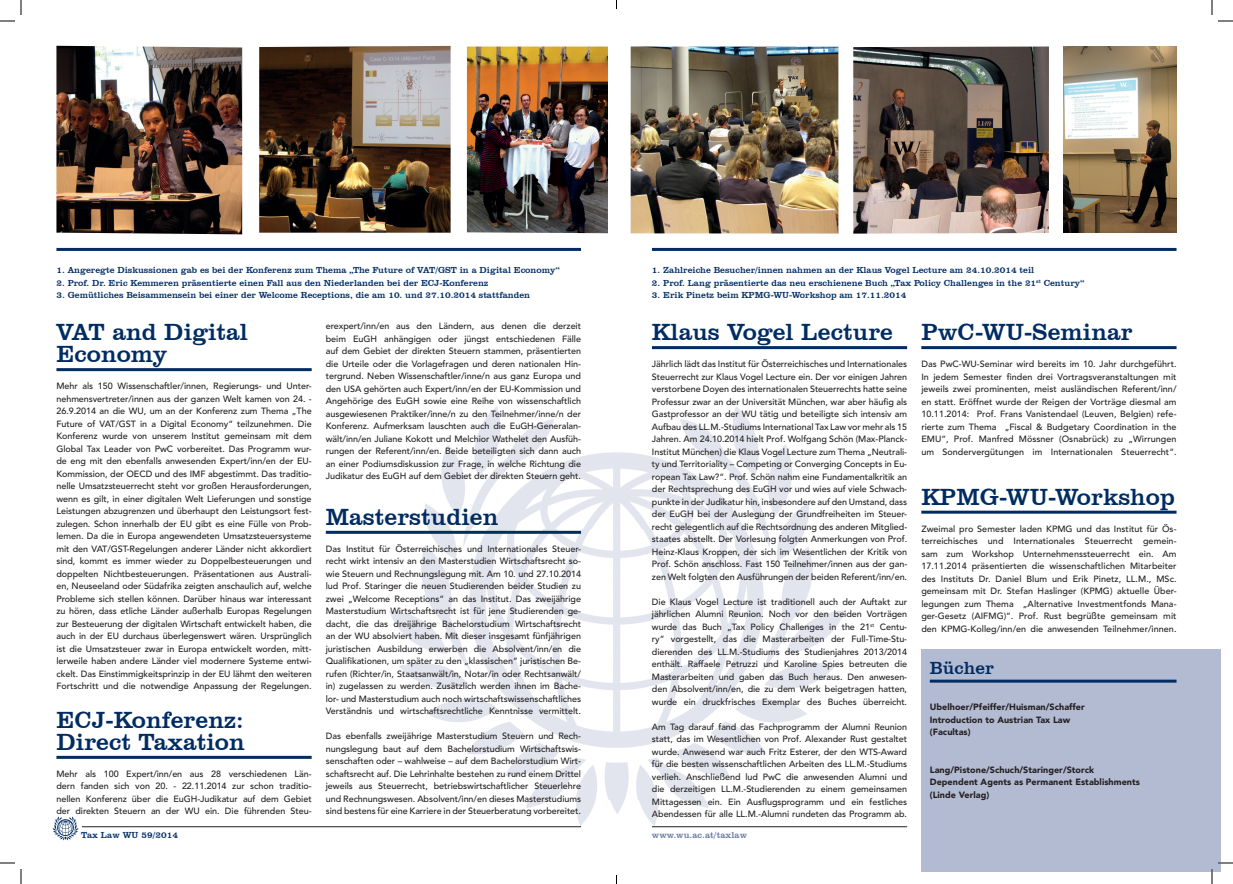
<style>
.page{position:relative;width:1233px;height:884px;background:#fff}
.page>*{position:absolute;margin:0;border:0;box-sizing:border-box;transform-origin:0 0}
.t1{font:24px/22px "Clarendon BT";color:#002c62}
.t2{font:18px "Clarendon BT";color:#002c62}
.t3{font:500 9px/12.5px "Avenir LT Std";letter-spacing:-.005em;color:#231f20;text-align:justify}
.t4{font:9px "Clarendon BT";color:#002c62}
.t5{font:900 9px/12.5px "Avenir LT Std";letter-spacing:.005em;color:#231f20}
.t6{font:9px "Clarendon BT";letter-spacing:.005em;color:#6578a2}
</style>
<div class="page">
<img style="left:387px;top:406px;width:486px;height:422px">
<hr style="left:56px;top:368px;width:256px;height:3px;background:#002c62">
<hr style="left:56px;top:756px;width:256px;height:3px;background:#002c62">
<hr style="left:326px;top:531px;width:255px;height:3px;background:#002c62">
<hr style="left:652px;top:346px;width:255px;height:3px;background:#002c62">
<hr style="left:921px;top:346px;width:255px;height:3px;background:#002c62">
<hr style="left:921px;top:511px;width:255px;height:3px;background:#002c62">
<hr style="left:56px;top:248px;width:525px;height:3px;background:#002c62">
<hr style="left:652px;top:248px;width:524px;height:3px;background:#002c62">
<div style="left:921px;top:649px;width:299px;height:222px;background:#b3bbd3"></div>
<hr style="left:930px;top:680px;width:246px;height:3px;background:#002c62">
<hr style="left:82px;top:826px;width:499px;height:1px;background:#231f20">
<hr style="left:652px;top:826px;width:255px;height:1px;background:#231f20">
<img style="left:52px;top:816px;width:27px;height:25px">
<img style="left:56px;top:46px;width:186px;height:188px">
<img style="left:630px;top:47px;width:208px;height:187px">
<img style="left:853px;top:47px;width:196px;height:187px">
<img style="left:467px;top:47px;width:141px;height:186px">
<img style="left:259px;top:46px;width:191px;height:187px">
<img style="left:1063px;top:47px;width:113px;height:186px">
<svg style="left:1218px;top:20px;width:15px;height:2px"></svg>
<svg style="left:1218px;top:862px;width:15px;height:2px"></svg>
<svg style="left:0;top:0;width:22px;height:22px"></svg>
<svg style="left:0;top:862px;width:22px;height:22px"></svg>
<svg style="left:1211px;top:0;width:1px;height:15px"></svg>
<svg style="left:1211px;top:869px;width:1px;height:15px"></svg>
<p class="t4" style="left:56px;top:264px;width:505px">1. Angeregte Diskussionen gab es bei der Konferenz zum Thema „The Future of VAT/GST in a Digital Economy“</p>
<p class="t4" style="left:56px;top:277px;width:433px">2. Prof. Dr. Eric Kemmeren präsentierte einen Fall aus den Niederlanden bei der ECJ-Konferenz</p>
<p class="t4" style="left:56px;top:289px;width:475px">3. Gemütliches Beisammensein bei einer der Welcome Receptions, die am 10. und 27.10.2014 stattfanden</p>
<h1 class="t1" style="left:56px;top:321px;width:193px">VAT and Digital<br>Economy</h1>
<p class="t3" style="left:56px;top:380px;width:257px">Mehr als 150 Wissenschaftler/innen, Regierungs- und Unter&shy;nehmensvertreter/innen aus der ganzen Welt kamen von 24. - 26.9.2014 an die WU, um an der Konferenz zum Thema „The Future of VAT/GST in a Digital Economy“ teilzunehmen. Die Konferenz wurde von unserem Institut gemeinsam mit dem Global Tax Leader von PwC vorbereitet. Das Programm wur&shy;de eng mit den ebenfalls anwesenden Expert/inn/en der EU-Kommission, der OECD und des IMF abgestimmt. Das traditio&shy;nelle Umsatzsteuerrecht steht vor großen Herausforderungen, wenn es gilt, in einer digitalen Welt Lieferungen und sonstige Leistungen abzugrenzen und überhaupt den Leistungsort fest&shy;zulegen. Schon innerhalb der EU gibt es eine Fülle von Prob&shy;lemen. Da die in Europa angewendeten Umsatzsteuersysteme mit den VAT/GST-Regelungen anderer Länder nicht akkordiert sind, kommt es immer wieder zu Doppelbesteuerungen und doppelten Nichtbesteuerungen. Präsentationen aus Australi&shy;en, Neuseeland oder Südafrika zeigten anschaulich auf, welche Probleme sich stellen können. Darüber hinaus war interessant zu hören, dass etliche Länder außerhalb Europas Regelungen zur Besteuerung der digitalen Wirtschaft entwickelt haben, die auch in der EU durchaus überlegenswert wären. Ursprünglich ist die Umsatzsteuer zwar in Europa entwickelt worden, mitt&shy;lerweile haben andere Länder viel modernere Systeme entwi&shy;ckelt. Das Einstimmigkeitsprinzip in der EU lähmt den weiteren Fortschritt und die notwendige Anpassung der Regelungen.</p>
<h1 class="t1" style="left:56px;top:708px;width:190px">ECJ-Konferenz:<br>Direct Taxation</h1>
<p class="t3" style="left:56px;top:768px;width:257px">Mehr als 100 Expert/inn/en aus 28 verschiedenen Län&shy;dern fanden sich von 20. - 22.11.2014 zur schon traditio&shy;nellen Konferenz über die EuGH-Judikatur auf dem Gebiet der direkten Steuern an der WU ein. Die führenden Steu-</p>
<p class="t3" style="left:326px;top:320px;width:257px">erexpert/inn/en aus den Ländern, aus denen die derzeit beim EuGH anhängigen oder jüngst entschiedenen Fälle auf dem Gebiet der direkten Steuern stammen, präsentierten die Urteile oder die Vorlagefragen und deren nationalen Hin&shy;tergrund. Neben Wissenschaftler/inne/n aus ganz Europa und den USA gehörten auch Expert/inn/en der EU-Kommission und Angehörige des EuGH sowie eine Reihe von wissenschaftlich ausgewiesenen Praktiker/inne/n zu den Teilnehmer/inne/n der Konferenz. Aufmerksam lauschten auch die EuGH-Generalan&shy;wält/inn/en Juliane Kokott und Melchior Wathelet den Ausfüh&shy;rungen der Referent/inn/en. Beide beteiligten sich dann auch an einer Podiumsdiskussion zur Frage, in welche Richtung die Judikatur des EuGH auf dem Gebiet der direkten Steuern geht.</p>
<h1 class="t1" style="left:326px;top:505px;width:174px">Masterstudien</h1>
<p class="t3" style="left:326px;top:543px;width:257px">Das Institut für Österreichisches und Internationales Steuer&shy;recht wirkt intensiv an den Masterstudien Wirtschaftsrecht so&shy;wie Steuern und Rechnungslegung mit. Am 10. und 27.10.2014 lud Prof. Staringer die neuen Studierenden beider Studien zu zwei „Welcome Receptions“ an das Institut. Das zweijährige Masterstudium Wirtschaftsrecht ist für jene Studierenden ge&shy;dacht, die das dreijährige Bachelorstudium Wirtschaftsrecht an der WU absolviert haben. Mit dieser insgesamt fünfjährigen juristischen Ausbildung erwerben die Absolvent/inn/en die Qualifikationen, um später zu den „klassischen“ juristischen Be&shy;rufen (Richter/in, Staatsanwält/in, Notar/in oder Rechtsanwält/ in) zugelassen zu werden. Zusätzlich werden ihnen im Bache&shy;lor- und Masterstudium auch noch wirtschaftswissenschaftliches Verständnis und wirtschaftsrechtliche Kenntnisse vermittelt.</p>
<p class="t3" style="left:326px;top:730px;width:257px">Das ebenfalls zweijährige Masterstudium Steuern und Rech&shy;nungslegung baut auf dem Bachelorstudium Wirtschaftswis&shy;senschaften oder – wahlweise – auf dem Bachelorstudium Wirt&shy;schaftsrecht auf. Die Lehrinhalte bestehen zu rund einem Drittel jeweils aus Steuerrecht, betriebswirtschaftlicher Steuerlehre und Rechnungswesen. Absolvent/inn/en dieses Masterstudiums sind bestens für eine Karriere in der Steuerberatung vorbereitet.</p>
<p class="t4" style="left:652px;top:264px;width:384px">1. Zahlreiche Besucher/innen nahmen an der Klaus Vogel Lecture am 24.10.2014 teil</p>
<p class="t4" style="left:652px;top:277px;width:434px">2. Prof. Lang präsentierte das neu erschienene Buch „Tax Policy Challenges in the 21<sup>st</sup> Century“</p>
<p class="t4" style="left:652px;top:289px;width:256px">3. Erik Pinetz beim KPMG-WU-Workshop am 17.11.2014</p>
<h1 class="t1" style="left:652px;top:321px;width:243px">Klaus Vogel Lecture</h1>
<p class="t3" style="left:652px;top:358px;width:257px">Jährlich lädt das Institut für Österreichisches und Internationales Steuerrecht zur Klaus Vogel Lecture ein. Der vor einigen Jahren verstorbene Doyen des internationalen Steuerrechts hatte seine Professur zwar an der Universität München, war aber häufig als Gastprofessor an der WU tätig und beteiligte sich intensiv am Aufbau des LL.M.-Studiums International Tax Law vor mehr als 15<br>Jahren. Am 24.10.2014 hielt Prof. Wolfgang Schön (Max-Planck-Institut München) die Klaus Vogel Lecture zum Thema „Neutrali&shy;ty und Territoriality – Competing or Converging Concepts in Eu&shy;ropean Tax Law?“. Prof. Schön nahm eine Fundamentalkritik an der Rechtsprechung des EuGH vor und wies auf viele Schwach&shy;punkte in der Judikatur hin, insbesondere auf den Umstand, dass der EuGH bei der Auslegung der Grundfreiheiten im Steuer&shy;recht gelegentlich auf die Rechtsordnung des anderen Mitglied&shy;staates abstellt. Der Vorlesung folgten Anmerkungen von Prof.<br>Heinz-Klaus Kroppen, der sich im Wesentlichen der Kritik von Prof. Schön anschloss. Fast 150 Teilnehmer/innen aus der gan&shy;zen Welt folgten den Ausführungen der beiden Referent/inn/en.</p>
<p class="t3" style="left:652px;top:595px;width:257px">Die Klaus Vogel Lecture ist traditionell auch der Auftakt zur jährlichen Alumni Reunion. Noch vor den beiden Vorträgen wurde das Buch „Tax Policy Challenges in the 21<sup>st</sup> Centu&shy;ry“ vorgestellt, das die Masterarbeiten der Full-Time-Stu&shy;dierenden des LL.M.-Studiums des Studienjahres 2013/2014 enthält. Raffaele Petruzzi und Karoline Spies betreuten die Masterarbeiten und gaben das Buch heraus. Den anwesen&shy;den Absolvent/inn/en, die zu dem Werk beigetragen hatten, wurde ein druckfrisches Exemplar des Buches überreicht.</p>
<p class="t3" style="left:652px;top:720px;width:257px">Am Tag darauf fand das Fachprogramm der Alumni Reunion statt, das im Wesentlichen von Prof. Alexander Rust gestaltet wurde. Anwesend war auch Fritz Esterer, der den WTS-Award für die besten wissenschaftlichen Arbeiten des LL.M.-Studiums verlieh. Anschließend lud PwC die anwesenden Alumni und die derzeitigen LL.M.-Studierenden zu einem gemeinsamen Mittagessen ein. Ein Ausflugsprogramm und ein festliches Abendessen für alle LL.M.-Alumni rundeten das Programm ab.</p>
<h1 class="t1" style="left:921px;top:321px;width:213px">PwC-WU-Seminar</h1>
<p class="t3" style="left:921px;top:358px;width:257px">Das PwC-WU-Seminar wird bereits im 10. Jahr durchgeführt.<br>In jedem Semester finden drei Vortragsveranstaltungen mit jeweils zwei prominenten, meist ausländischen Referent/inn/ en statt. Eröffnet wurde der Reigen der Vorträge diesmal am 10.11.2014: Prof. Frans Vanistendael (Leuven, Belgien) refe&shy;rierte zum Thema „Fiscal &amp; Budgetary Coordination in the EMU“, Prof. Manfred Mössner (Osnabrück) zu „Wirrungen um Sondervergütungen im Internationalen Steuerrecht“.</p>
<h1 class="t1" style="left:921px;top:485px;width:255px">KPMG-WU-Workshop</h1>
<p class="t3" style="left:921px;top:522px;width:257px">Zweimal pro Semester laden KPMG und das Institut für Ös&shy;terreichisches und Internationales Steuerrecht gemein&shy;sam zum Workshop Unternehmenssteuerrecht ein. Am 17.11.2014 präsentierten die wissenschaftlichen Mitarbeiter des Instituts Dr. Daniel Blum und Erik Pinetz, LL.M., MSc. gemeinsam mit Dr. Stefan Haslinger (KPMG) aktuelle Über&shy;legungen zum Thema „Alternative Investmentfonds Mana&shy;ger-Gesetz (AIFMG)“. Prof. Rust begrüßte gemeinsam mit den KPMG-Kolleg/inn/en die anwesenden Teilnehmer/innen.</p>
<h2 class="t2" style="left:930px;top:657px;width:66px">Bücher</h2>
<p class="t5" style="left:930px;top:701px;width:156px">Ubelhoer/Pfeiffer/Huisman/Schaffer<br>Introduction to Austrian Tax Law (Facultas)</p>
<p class="t5" style="left:930px;top:763px;width:212px">Lang/Pistone/Schuch/Staringer/Storck<br>Dependent Agents as Permanent Establishments (Linde Verlag)</p>
<p class="t4" style="left:81px;top:829px;width:98px">Tax Law WU 59/2014</p>
<p class="t6" style="left:652px;top:829px;width:97px">www.wu.ac.at/taxlaw</p>
</div>
